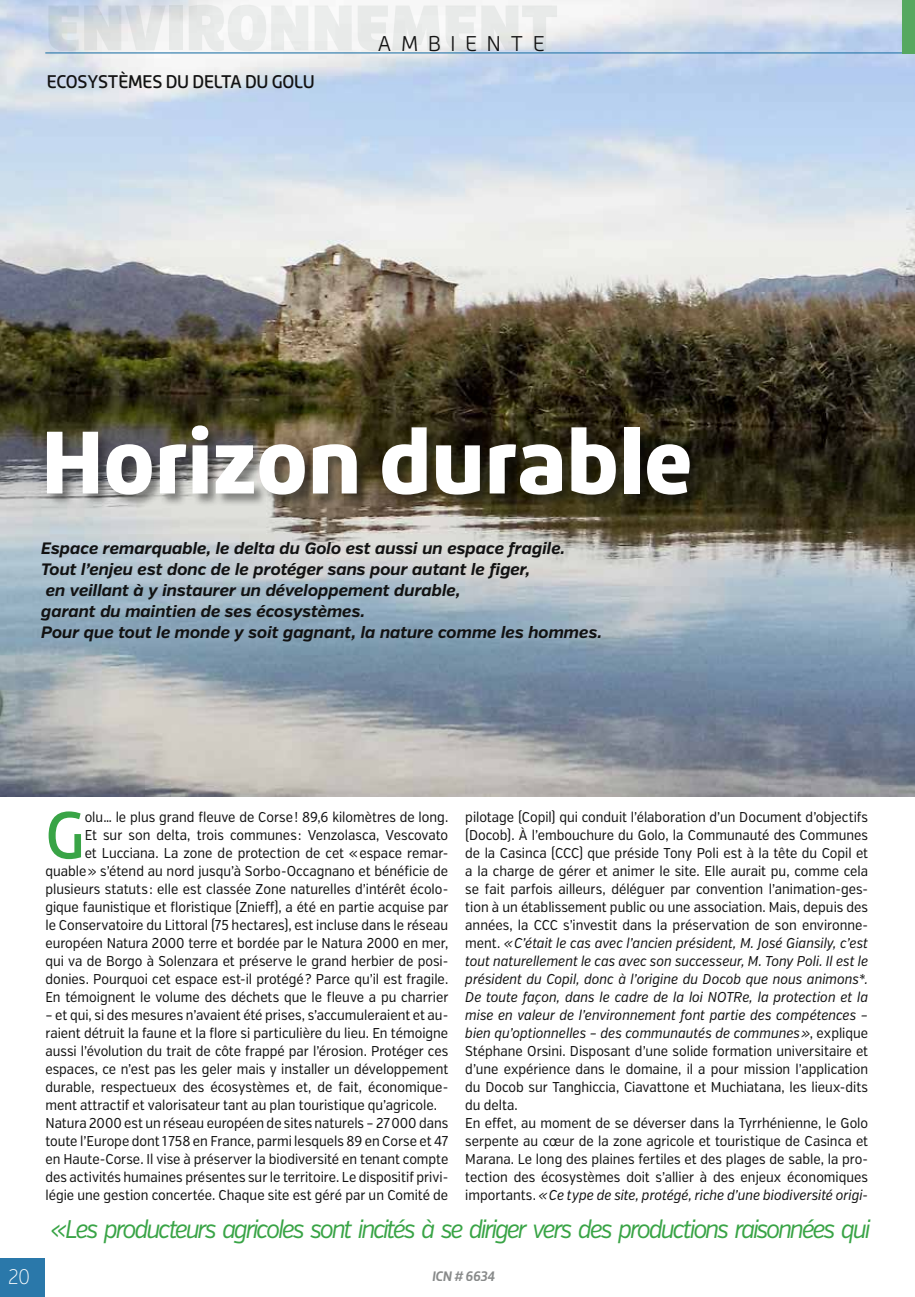
<style>
.page{position:relative;width:915px;height:1297px;background:#fff}
.page>*{position:absolute;margin:0;border:0;box-sizing:border-box;transform-origin:0 0}
.t1{font:900 87px "Roihu";letter-spacing:-.02em;color:#fff}
.t2{font:500 64.95px "Roihu";color:#39a446;scale:.95 1}
.t3{font:italic 25.5px "Verb";letter-spacing:-.085em;color:#39a446;scale:.9 1}
.t4{font:300 21px "Roihu";letter-spacing:.495em;color:#121212;scale:.95 1}
.t5{font:200 21px "Verb Cond";color:#fff;scale:.95 1}
.t6{font:500 18px "Roihu";letter-spacing:-.015em;color:#121212;scale:.95 1}
.t7{font:italic 700 16.5px/21px "Verb";letter-spacing:-.005em;color:#121212}
.t8{font:14.25px/18px "Verb Cond";color:#121212;scale:.95 1}
.t9{font:italic 700 13.5px "Roihu";letter-spacing:-.015em;color:#888a8a;scale:.95 1}
.s1{font-style:italic}
</style>
<div class="page">
<div style="left:0;top:1258px;width:45px;height:39px;background:#2a78aa"></div>
<img style="left:0;top:0;width:914px;height:796px">
<hr style="left:45px;top:52px;width:867px;height:1px;background:#2a78aa">
<div style="left:902px;top:0;width:12px;height:53px;background:#56a860"></div>
<div style="left:47px;top:425px;width:656px;height:83px;background:#121212;opacity:.45"></div>
<p class="t6" style="left:47px;top:71px;width:283px">ECOSYSTÈMES DU DELTA DU GOLU</p>
<h3 class="t4" style="left:377px;top:32px;width:177px">AMBIENTE</h3>
<h1 class="t1" style="left:41px;top:413px;width:653px">Horizon durable</h1>
<p class="t7" style="left:41px;top:538px;width:562px">Espace remarquable, le delta du Golo est aussi un espace fragile.<br>Tout l’enjeu est donc de le protéger sans pour autant le figer,<br>en veillant à y instaurer un développement durable,<br>garant du maintien de ses écosystèmes.<br>Pour que tout le monde y soit gagnant, la nature comme les hommes.</p>
<h2 class="t2" style="left:45px;top:798px;width:43px">G</h2>
<p class="t8" style="left:45px;top:809px;width:425px;text-align:right">olu… le plus grand fleuve de Corse! 89,6 kilomètres de long.<br>Et sur son delta, trois communes: Venzolasca, Vescovato<br>et Lucciana. La zone de protection de cet «espace remar&shy;quable» s’étend au nord jusqu’à Sorbo-Occagnano et bénéficie de plusieurs statuts: elle est classée Zone naturelles d’intérêt écolo&shy;gique faunistique et floristique (Znieff), a été en partie acquise par le Conservatoire du Littoral (75 hectares), est incluse dans le réseau européen Natura 2000 terre et bordée par le Natura 2000 en mer, qui va de Borgo à Solenzara et préserve le grand herbier de posi&shy;donies. Pourquoi cet espace est-il protégé? Parce qu’il est fragile.<br>En témoignent le volume des déchets que le fleuve a pu charrier</p>
<p class="t8" style="left:45px;top:1007px;width:425px">– et qui, si des mesures n’avaient été prises, s’accumuleraient et au&shy;raient détruit la faune et la flore si particulière du lieu. En témoigne aussi l’évolution du trait de côte frappé par l’érosion. Protéger ces espaces, ce n’est pas les geler mais y installer un développement durable, respectueux des écosystèmes et, de fait, économique&shy;ment attractif et valorisateur tant au plan touristique qu’agricole.<br>Natura 2000 est un réseau européen de sites naturels – 27000 dans toute l’Europe dont 1758 en France, parmi lesquels 89 en Corse et 47 en Haute-Corse. Il vise à préserver la biodiversité en tenant compte des activités humaines présentes sur le territoire. Le dispositif privi&shy;légie une gestion concertée. Chaque site est géré par un Comité de</p>
<p class="t8" style="left:465px;top:809px;width:425px">pilotage (Copil) qui conduit l’élaboration d’un Document d’objectifs (Docob). À l’embouchure du Golo, la Communauté des Communes de la Casinca (CCC) que préside Tony Poli est à la tête du Copil et a la charge de gérer et animer le site. Elle aurait pu, comme cela se fait parfois ailleurs, déléguer par convention l’animation-ges&shy;tion à un établissement public ou une association. Mais, depuis des années, la CCC s’investit dans la préservation de son environne&shy;ment. <span class="s1">«C’était le cas avec l’ancien président, M. José Giansily, c’est tout naturellement le cas avec son successeur, M. Tony Poli. Il est le président du Copil, donc à l’origine du Docob que nous animons*.<br>De toute façon, dans le cadre de la loi NOTRe, la protection et la mise en valeur de l’environnement font partie des compétences – bien qu’optionnelles – des communautés de communes»</span>, explique Stéphane Orsini. Disposant d’une solide formation universitaire et d’une expérience dans le domaine, il a pour mission l’application du Docob sur Tanghiccia, Ciavattone et Muchiatana, les lieux-dits du delta.<br>En effet, au moment de se déverser dans la Tyrrhénienne, le Golo serpente au cœur de la zone agricole et touristique de Casinca et Marana. Le long des plaines fertiles et des plages de sable, la pro&shy;tection des écosystèmes doit s’allier à des enjeux économiques importants. <span class="s1">«Ce type de site, protégé, riche d’une biodiversité origi-</span></p>
<h3 class="t3" style="left:51px;top:1214px;width:911px">«Les producteurs agricoles sont incités à se diriger vers des productions raisonnées qui</h3>
<h3 class="t5" style="left:8px;top:1264px;width:28px">2020</h3>
<p class="t9" style="left:431px;top:1268px;width:68px">ICN # 6634</p>
</div>
